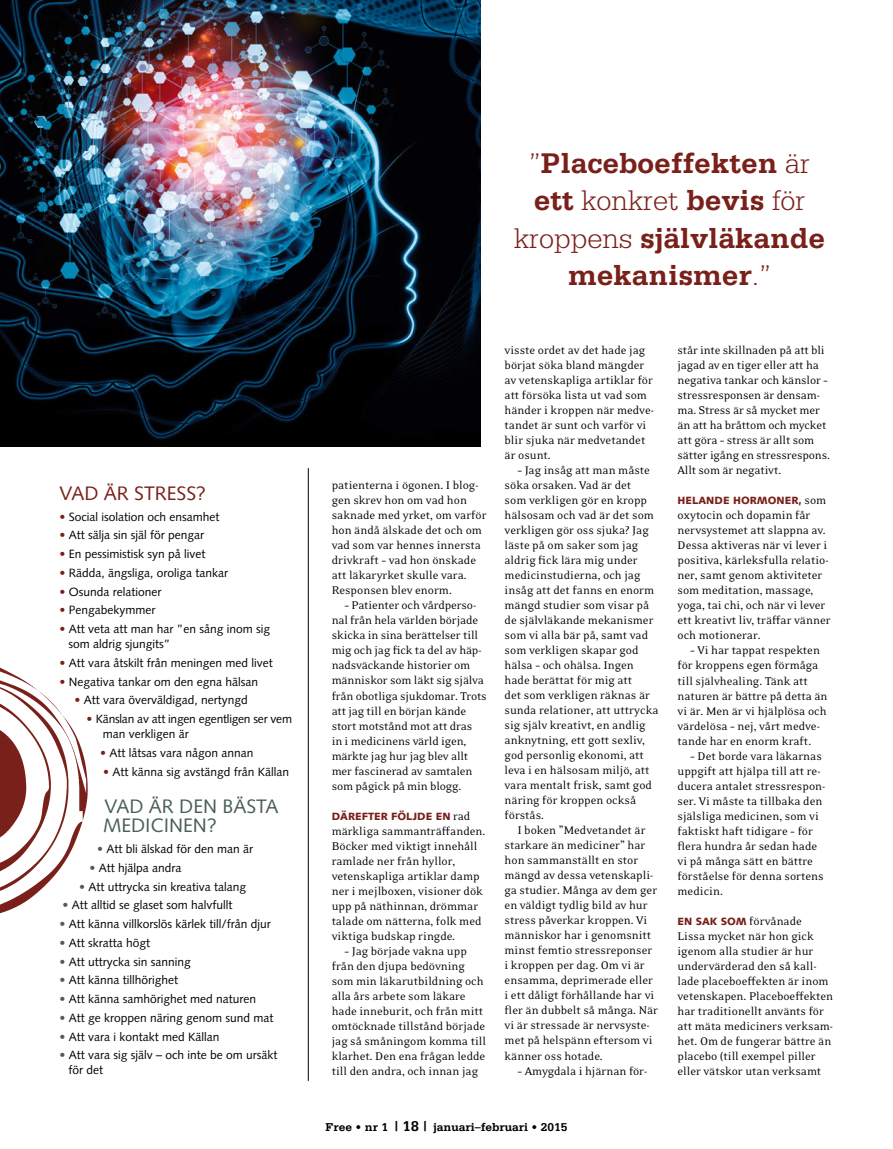
<style>
.page{position:relative;width:893px;height:1149px;background:#fff}
.page>*{position:absolute;margin:0;border:0;box-sizing:border-box;transform-origin:0 0}
.t1{font:700 30px/37.5px "Serifa";color:#7a201a;text-align:center}
.t2{font:19.5px/18.8px "Syntax";color:#495f5a}
.t3{font:19.5px "Syntax";color:#7a201a}
.t4{font:12.75px/15px "Eidetic Neo";letter-spacing:-.005em;color:#000}
.t5{font:12px/15px "Syntax";color:#000}
.t6{font:12px/15px "Syntax";letter-spacing:-.02em;color:#000}
.t7{font:700 12px "Serifa";color:#000}
.t8{font:900 10.5px "Syntax";color:#7a201a}
.s1{color:#7a201a}
.s2{color:#495f5a}
.s3{font-weight:300}
.s4{font-family:"Eidetic Neo";font-weight:400;font-size:12.75px;color:#000}
.s5{font-family:"Syntax";font-weight:900;font-size:10.5px;color:#7a201a}
.s6{font-size:15px}
</style>
<div class="page">
<hr style="left:308px;top:468px;width:1px;height:612px;background:#000">
<img style="left:0;top:0;width:480px;height:446px">
<img style="left:0;top:667px;width:88px;height:247px">
<h2 class="t3" style="left:60px;top:481px;width:148px">VAD ÄR STRESS?</h2>
<p class="t5" style="left:60px;top:509px;width:162px"><span class="s1">•</span> Social isolation och ensamhet</p>
<p class="t5" style="left:60px;top:527px;width:146px"><span class="s1">•</span> Att sälja sin själ för pengar</p>
<p class="t5" style="left:60px;top:546px;width:148px"><span class="s1">•</span> En pessimistisk syn på livet</p>
<p class="t5" style="left:60px;top:565px;width:170px"><span class="s1">•</span> Rädda, ängsliga, oroliga tankar</p>
<p class="t5" style="left:60px;top:584px;width:103px"><span class="s1">•</span> Osunda relationer</p>
<p class="t5" style="left:60px;top:602px;width:98px"><span class="s1">•</span> Pengabekymmer</p>
<p class="t5" style="left:68px;top:621px;width:203px;text-indent:-9px"><span class="s1">•</span> Att veta att man har ”en sång inom sig som aldrig sjungits”</p>
<p class="t5" style="left:60px;top:655px;width:215px"><span class="s1">•</span> Att vara åtskilt från meningen med livet</p>
<p class="t5" style="left:60px;top:674px;width:200px"><span class="s1">•</span> Negativa tankar om den egna hälsan</p>
<p class="t5" style="left:75px;top:692px;width:175px"><span class="s1">•</span> Att vara överväldigad, nertyngd</p>
<p class="t6" style="left:103px;top:711px;width:191px;text-indent:-16px"><span class="s1">•</span> Känslan av att ingen egentligen ser vem man verkligen är</p>
<p class="t5" style="left:100px;top:745px;width:155px"><span class="s1">•</span> Att låtsas vara någon annan</p>
<p class="t5" style="left:103px;top:764px;width:188px"><span class="s1">•</span> Att känna sig avstängd från Källan</p>
<h2 class="t2" style="left:103px;top:797px;width:177px">VAD ÄR DEN BÄSTA<br>MEDICINEN?</h2>
<p class="t5" style="left:97px;top:841px;width:158px"><span class="s2">•</span> Att bli älskad för den man är</p>
<p class="t5" style="left:90px;top:859px;width:94px"><span class="s2">•</span> Att hjälpa andra</p>
<p class="t5" style="left:79px;top:878px;width:169px"><span class="s2">•</span> Att uttrycka sin kreativa talang</p>
<p class="t5" style="left:63px;top:897px;width:172px"><span class="s2">•</span> Att alltid se glaset som halvfullt</p>
<p class="t5" style="left:60px;top:916px;width:213px"><span class="s2">•</span> Att känna villkorslös kärlek till/från djur</p>
<p class="t5" style="left:60px;top:934px;width:92px"><span class="s2">•</span> Att skratta högt</p>
<p class="t5" style="left:60px;top:953px;width:133px"><span class="s2">•</span> Att uttrycka sin sanning</p>
<p class="t5" style="left:60px;top:972px;width:120px"><span class="s2">•</span> Att känna tillhörighet</p>
<p class="t5" style="left:60px;top:991px;width:198px"><span class="s2">•</span> Att känna samhörighet med naturen</p>
<p class="t5" style="left:60px;top:1009px;width:215px"><span class="s2">•</span> Att ge kroppen näring genom sund mat</p>
<p class="t5" style="left:60px;top:1028px;width:162px"><span class="s2">•</span> Att vara i kontakt med Källan</p>
<p class="t5" style="left:68px;top:1047px;width:211px;text-indent:-9px"><span class="s2">•</span> Att vara sig själv – och inte be om ursäkt för det</p>
<h1 class="t1" style="left:514px;top:143px;width:312px"><span class="s3">”</span>Placeboeffekten <span class="s3">är </span>ett <span class="s3">konkret</span> bevis <span class="s3">för kroppens</span> självläkande mekanismer<span class="s3">.”</span></h1>
<p class="t4" style="left:332px;top:478px;width:156px">patienterna i ögonen. I blog&shy;gen skrev hon om vad hon saknade med yrket, om varför hon ändå älskade det och om vad som var hennes innersta drivkraft – vad hon önskade att läkaryrket skulle vara.<br>Responsen blev enorm.</p>
<p class="t4" style="left:332px;top:598px;width:157px;text-indent:13px">– Patienter och vårdperso&shy;nal från hela världen började skicka in sina berättelser till mig och jag fick ta del av häp&shy;nadsväckande historier om människor som läkt sig själva från obotliga sjukdomar. Trots att jag till en början kände stort motstånd mot att dras<br>in i medicinens värld igen, märkte jag hur jag blev allt mer fascinerad av samtalen som pågick på min blogg.</p>
<p class="t8" style="left:332px;top:809px;width:140px">DÄREFTER FÖLJDE EN <span class="s4">rad</span></p>
<p class="t4" style="left:332px;top:823px;width:155px">märkliga sammanträffanden.<br>Böcker med viktigt innehåll ramlade ner från hyllor, vetenskapliga artiklar damp ner i mejlboxen, visioner dök upp på näthinnan, drömmar talade om nätterna, folk med viktiga budskap ringde.</p>
<p class="t4" style="left:332px;top:943px;width:156px;text-indent:13px">– Jag började vakna upp från den djupa bedövning som min läkarutbildning och alla års arbete som läkare hade inneburit, och från mitt omtöcknade tillstånd började jag så småningom komma till klarhet. Den ena frågan ledde till den andra, och innan jag</p>
<p class="t4" style="left:505px;top:343px;width:151px">visste ordet av det hade jag börjat söka bland mängder av vetenskapliga artiklar för att försöka lista ut vad som händer i kroppen när medve&shy;tandet är sunt och varför vi blir sjuka när medvetandet är osunt.</p>
<p class="t4" style="left:505px;top:463px;width:155px;text-indent:13px">– Jag insåg att man måste söka orsaken. Vad är det<br>som verkligen gör en kropp hälsosam och vad är det som verkligen gör oss sjuka? Jag läste på om saker som jag aldrig fick lära mig under medicinstudierna, och jag insåg att det fanns en enorm mängd studier som visar på de självläkande mekanismer som vi alla bär på, samt vad som verkligen skapar god hälsa – och ohälsa. Ingen hade berättat för mig att<br>det som verkligen räknas är sunda relationer, att uttrycka sig själv kreativt, en andlig anknytning, ett gott sexliv, god personlig ekonomi, att leva i en hälsosam miljö, att vara mentalt frisk, samt god näring för kroppen också förstås.</p>
<p class="t4" style="left:505px;top:823px;width:155px;text-indent:13px">I boken ”Medvetandet är starkare än mediciner” har hon sammanställt en stor mängd av dessa vetenskapli&shy;ga studier. Många av dem ger en väldigt tydlig bild av hur stress påverkar kroppen. Vi människor har i genomsnitt minst femtio stressreponser i kroppen per dag. Om vi är ensamma, deprimerade eller i ett dåligt förhållande har vi fler än dubbelt så många. När vi är stressade är nervsyste&shy;met på helspänn eftersom vi känner oss hotade.</p>
<p class="t4" style="left:517px;top:1063px;width:131px">– Amygdala i hjärnan för-</p>
<p class="t4" style="left:677px;top:343px;width:154px">står inte skillnaden på att bli jagad av en tiger eller att ha negativa tankar och känslor – stressresponsen är densam&shy;ma. Stress är så mycket mer än att ha bråttom och mycket att göra – stress är allt som sätter igång en stressrespons.<br>Allt som är negativt.</p>
<p class="t8" style="left:677px;top:494px;width:150px">HELANDE HORMONER, <span class="s4">som</span></p>
<p class="t4" style="left:677px;top:508px;width:155px">oxytocin och dopamin får nervsystemet att slappna av.<br>Dessa aktiveras när vi lever i positiva, kärleksfulla relatio&shy;ner, samt genom aktiviteter som meditation, massage, yoga, tai chi, och när vi lever ett kreativt liv, träffar vänner och motionerar.</p>
<p class="t4" style="left:677px;top:643px;width:152px;text-indent:13px">– Vi har tappat respekten för kroppens egen förmåga till självhealing. Tänk att naturen är bättre på detta än vi är. Men är vi hjälplösa och värdelösa – nej, vårt medve&shy;tande har en enorm kraft.</p>
<p class="t4" style="left:677px;top:748px;width:149px;text-indent:13px">– Det borde vara läkarnas uppgift att hjälpa till att re&shy;ducera antalet stressrespon&shy;ser. Vi måste ta tillbaka den själsliga medicinen, som vi faktiskt haft tidigare – för flera hundra år sedan hade vi på många sätt en bättre förståelse för denna sortens medicin.</p>
<p class="t4" style="left:677px;top:913px;width:157px"><span class="s5">EN SAK SOM</span> förvånade<br>Lissa mycket när hon gick igenom alla studier är hur undervärderad den så kal - lade placeboeffekten är inom vetenskapen. Placeboeffekten har traditionellt använts för att mäta mediciners verksam&shy;het. Om de fungerar bättre än placebo (till exempel piller eller vätskor utan verksamt</p>
<p class="t7" style="left:326px;top:1119px;width:243px">Free • nr 1 <span class="s6">| 18 |</span> januari–februari • 2015</p>
</div>
